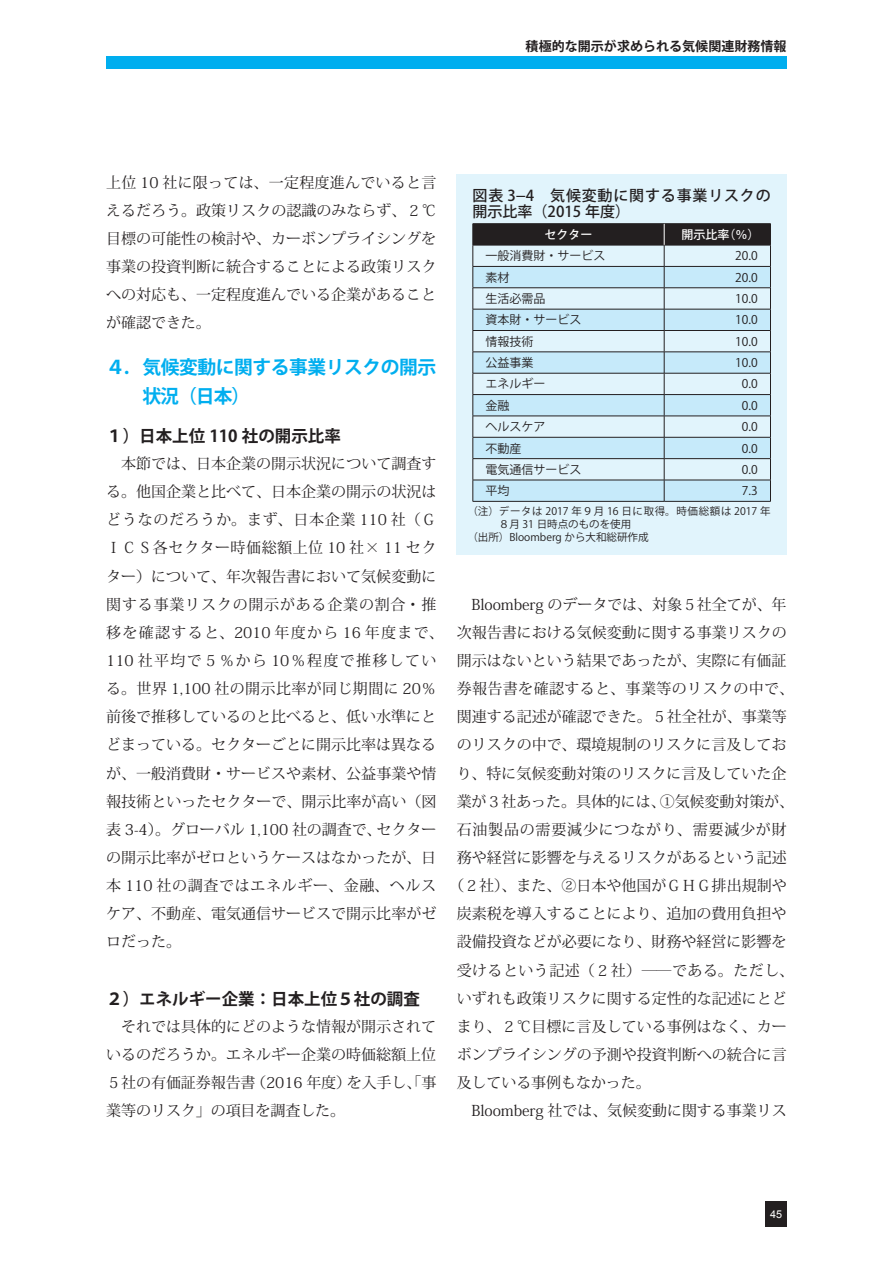
<style>
.page{position:relative;width:893px;height:1263px;background:#fff}
.page>*{position:absolute;margin:0;border:0;box-sizing:border-box;transform-origin:0 0}
.t1{font:700 18.75px/28.5px "Koz Go Pro";letter-spacing:-.02em;color:#00aeef}
.t2{font:700 16.5px "Koz Go Pro";color:#231f20}
.t3{font:15px/28.2px "Koz Min Pro";color:#231f20;text-align:justify}
.t4{font:500 15px/16.5px "Koz Go Pro";letter-spacing:.055em;color:#231f20}
.t5{font:15px "Koz Min Pro";letter-spacing:.025em;color:#231f20}
.t6{font:15px "Koz Min Pro";letter-spacing:.03em;color:#231f20}
.t7{font:15px "Koz Min Pro";letter-spacing:.055em;color:#231f20}
.t8{font:700 13.05px "Koz Go Pro";color:#231f20}
.t9{font:12px "Koz Go Pro";color:#231f20}
.t10{font:500 12px "Koz Go Pro";color:#fff}
.t11{font:10.8px "Arial";color:#fff}
.t12{font:10.5px/12.8px "Koz Go Pro";color:#231f20}
.t13{font:10.5px "Koz Go Pro";letter-spacing:.06em;color:#231f20}
</style>
<div class="page">
<div style="left:106px;top:56px;width:681px;height:13px;background:#00aeef"></div>
<div style="left:765px;top:1201px;width:22px;height:26px;background:#231f20"></div>
<div style="left:457px;top:174px;width:330px;height:381px;background:#e1f4fc"></div>
<hr style="left:473px;top:223px;width:191px;height:1px;background:#231f20">
<hr style="left:664px;top:223px;width:107px;height:1px;background:#231f20">
<hr style="left:473px;top:501px;width:191px;height:1px;background:#231f20">
<hr style="left:664px;top:501px;width:107px;height:1px;background:#231f20">
<svg style="left:473px;top:224px;width:298px;height:277px"></svg>
<p class="t8" style="left:526px;top:38px;width:262px">積極的な開示が求められる気候関連財務情報</p>
<p class="t3" style="left:106px;top:167px;width:332px">上位 10 社に限っては、一定程度進んでいると言えるだろう。政策リスクの認識のみならず、２℃目標の可能性の検討や、カーボンプライシングを事業の投資判断に統合することによる政策リスクへの対応も、一定程度進んでいる企業があることが確認できた。</p>
<p class="t1" style="left:142px;top:354px;width:295px;text-indent:-36px">４．気候変動に関する事業リスクの開示状況（日本）</p>
<p class="t2" style="left:106px;top:425px;width:236px">１）日本上位 110 社の開示比率</p>
<p class="t3" style="left:106px;top:449px;width:339px;text-align:left;text-indent:15px">本節では、日本企業の開示状況について調査する。他国企業と比べて、日本企業の開示の状況はどうなのだろうか。まず、日本企業 110 社（Ｇ<br>ＩＣＳ各セクター時価総額上位 10 社× 11 セクター）について、年次報告書において気候変動に関する事業リスクの開示がある企業の割合・推移を確認すると、2010 年度から 16 年度まで、<br>110 社平均で５％から 10％程度で推移している。世界 1,100 社の開示比率が同じ期間に 20％前後で推移しているのと比べると、低い水準にとどまっている。セクターごとに開示比率は異なるが、一般消費財・サービスや素材、公益事業や情報技術といったセクターで、開示比率が高い（図表 3-4）。グローバル 1,100 社の調査で、セクターの開示比率がゼロというケースはなかったが、日本 110 社の調査ではエネルギー、金融、ヘルスケア、不動産、電気通信サービスで開示比率がゼロだった。</p>
<p class="t2" style="left:106px;top:988px;width:315px">２）エネルギー企業：日本上位５社の調査</p>
<p class="t3" style="left:106px;top:1012px;width:332px;text-indent:15px">それでは具体的にどのような情報が開示されているのだろうか。エネルギー企業の時価総額上位５社の有価証券報告書（2016 年度）を入手し、「事業等のリスク」の項目を調査した。</p>
<p class="t4" style="left:473px;top:188px;width:300px">図表３－４　気候変動に関する事業リスクの開示比率（２０１５年度）</p>
<p class="t10" style="left:544px;top:227px;width:49px">セクター</p>
<p class="t10" style="left:681px;top:227px;width:79px">開示比率（％）</p>
<p class="t9" style="left:486px;top:248px;width:121px">一般消費財・サービス</p>
<p class="t9" style="left:735px;top:248px;width:7px">２０．０</p>
<p class="t9" style="left:486px;top:269px;width:25px">素材</p>
<p class="t9" style="left:735px;top:269px;width:7px">２０．０</p>
<p class="t9" style="left:486px;top:291px;width:61px">生活必需品</p>
<p class="t9" style="left:735px;top:291px;width:7px">１０．０</p>
<p class="t9" style="left:486px;top:312px;width:97px">資本財・サービス</p>
<p class="t9" style="left:735px;top:312px;width:7px">１０．０</p>
<p class="t9" style="left:486px;top:334px;width:49px">情報技術</p>
<p class="t9" style="left:735px;top:334px;width:7px">１０．０</p>
<p class="t9" style="left:486px;top:355px;width:49px">公益事業</p>
<p class="t9" style="left:735px;top:355px;width:7px">１０．０</p>
<p class="t9" style="left:486px;top:376px;width:61px">エネルギー</p>
<p class="t9" style="left:742px;top:376px;width:6px">０．０</p>
<p class="t9" style="left:486px;top:398px;width:25px">金融</p>
<p class="t9" style="left:742px;top:398px;width:6px">０．０</p>
<p class="t9" style="left:486px;top:419px;width:61px">ヘルスケア</p>
<p class="t9" style="left:742px;top:419px;width:6px">０．０</p>
<p class="t9" style="left:486px;top:440px;width:37px">不動産</p>
<p class="t9" style="left:742px;top:440px;width:6px">０．０</p>
<p class="t9" style="left:486px;top:462px;width:97px">電気通信サービス</p>
<p class="t9" style="left:742px;top:462px;width:6px">０．０</p>
<p class="t9" style="left:486px;top:483px;width:25px">平均</p>
<p class="t9" style="left:742px;top:483px;width:17px">７．３</p>
<p class="t12" style="left:467px;top:505px;width:85px">（注）データは２０１７</p>
<p class="t13" style="left:571px;top:504px;width:170px">年９月１６ 日に取得。時価総額は２０１７</p>
<p class="t12" style="left:760px;top:505px;width:12px">年</p>
<p class="t12" style="left:467px;top:518px;width:183px;text-indent:32px">８月３１日時点のものを使用<br>（出所）Ｂｌｏｏｍｂｅｒｇから大和総研作成</p>
<p class="t3" style="left:472px;top:590px;width:317px">Bloomberg のデータでは、対象５社全てが、年</p>
<p class="t3" style="left:457px;top:618px;width:331px">次報告書における気候変動に関する事業リスクの</p>
<p class="t3" style="left:457px;top:646px;width:331px">開示はないという結果であったが、実際に有価証</p>
<p class="t5" style="left:457px;top:678px;width:339px">券報告書を確認すると、事業等のリスクの中で、</p>
<p class="t3" style="left:457px;top:702px;width:332px">関連する記述が確認できた。５社全社が、事業等</p>
<p class="t3" style="left:457px;top:730px;width:331px">のリスクの中で、環境規制のリスクに言及してお</p>
<p class="t3" style="left:457px;top:758px;width:331px">り、特に気候変動対策のリスクに言及していた企</p>
<p class="t3" style="left:457px;top:786px;width:339px">業が３社あった。具体的には、①気候変動対策が、</p>
<p class="t7" style="left:457px;top:819px;width:332px">石油製品の需要減少につながり、需要減少が財</p>
<p class="t3" style="left:457px;top:843px;width:331px">務や経営に影響を与えるリスクがあるという記述</p>
<p class="t3" style="left:449px;top:871px;width:339px">（２社）、また、②日本や他国がＧＨＧ排出規制や</p>
<p class="t3" style="left:457px;top:899px;width:331px">炭素税を導入することにより、追加の費用負担や</p>
<p class="t3" style="left:457px;top:927px;width:331px">設備投資などが必要になり、財務や経営に影響を</p>
<p class="t6" style="left:457px;top:959px;width:339px">受けるという記述（２社）――である。ただし、</p>
<p class="t3" style="left:457px;top:983px;width:331px">いずれも政策リスクに関する定性的な記述にとど</p>
<p class="t3" style="left:457px;top:1012px;width:332px">まり、２℃目標に言及している事例はなく、カー</p>
<p class="t3" style="left:457px;top:1040px;width:331px">ボンプライシングの予測や投資判断への統合に言</p>
<p class="t3" style="left:457px;top:1068px;width:196px">及している事例もなかった。</p>
<p class="t3" style="left:472px;top:1096px;width:317px">Bloomberg 社では、気候変動に関する事業リス</p>
<p class="t11" style="left:770px;top:1207px;width:14px">45</p>
</div>
